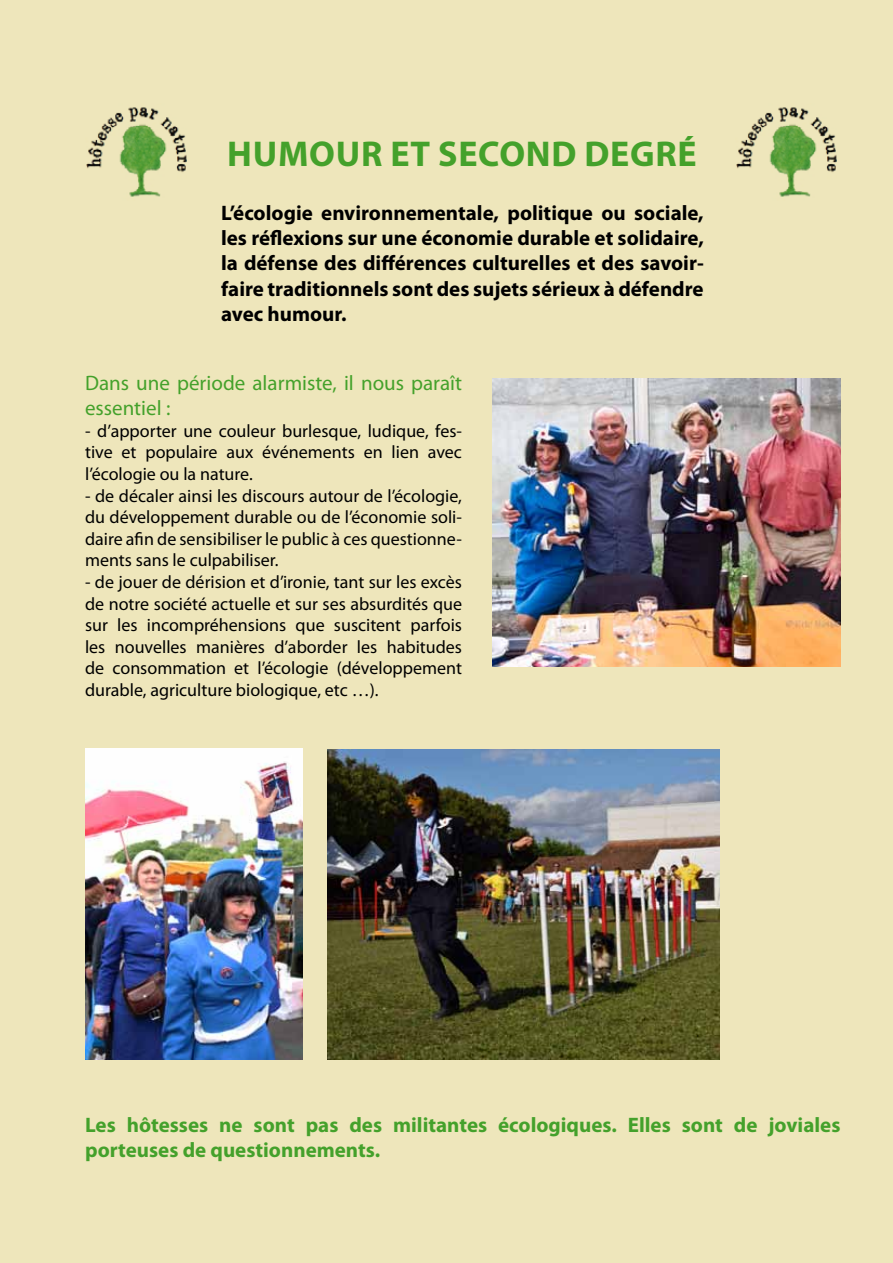
<style>
.page{position:relative;width:893px;height:1263px;background:#eee6bb}
.page>*{position:absolute;margin:0;border:0;box-sizing:border-box;transform-origin:0 0}
.t1{font:700 36px "Myriad Pro";letter-spacing:.02em;color:#44a12b}
.t2{font:700 21px/25.2px "Myriad Pro";color:#000;text-align:justify}
.t3{font:700 21px/25.2px "Myriad Pro";color:#44a12b}
.t4{font:21px/25.2px "Myriad Pro";color:#44a12b}
.t5{font:18px/21.6px "Myriad Pro";color:#000;text-align:justify}
</style>
<div class="page">
<img style="left:86px;top:107px;width:101px;height:90px">
<img style="left:736px;top:107px;width:101px;height:90px">
<img style="left:327px;top:750px;width:393px;height:309px">
<img style="left:492px;top:378px;width:348px;height:288px">
<img style="left:85px;top:748px;width:217px;height:311px">
<h1 class="t1" style="left:227px;top:131px;width:471px">HUMOUR ET SECOND DEGRé</h1>
<p class="t2" style="left:221px;top:200px;width:484px">L’écologie environnementale, politique ou sociale, les réflexions sur une économie durable et solidaire, la défense des différences culturelles et des savoir&shy;faire traditionnels sont des sujets sérieux à défendre avec humour.</p>
<p class="t4" style="left:85px;top:370px;width:378px">Dans une période alarmiste, il nous paraît essentiel :</p>
<p class="t5" style="left:85px;top:420px;width:378px">- d’apporter une couleur burlesque, ludique, fes&shy;tive et populaire aux événements en lien avec l’écologie ou la nature.</p>
<p class="t5" style="left:85px;top:484px;width:378px">- de décaler ainsi les discours autour de l’écologie, du développement durable ou de l’économie soli&shy;daire afin de sensibiliser le public à ces questionne&shy;ments sans le culpabiliser.</p>
<p class="t5" style="left:85px;top:571px;width:378px">- de jouer de dérision et d’ironie, tant sur les excès de notre société actuelle et sur ses absurdités que sur les incompréhensions que suscitent parfois les nouvelles manières d’aborder les habitudes de consommation et l’écologie (développement durable, agriculture biologique, etc …).</p>
<p class="t3" style="left:85px;top:1112px;width:757px">Les hôtesses ne sont pas des militantes écologiques. Elles sont de joviales porteuses de questionnements.</p>
</div>
